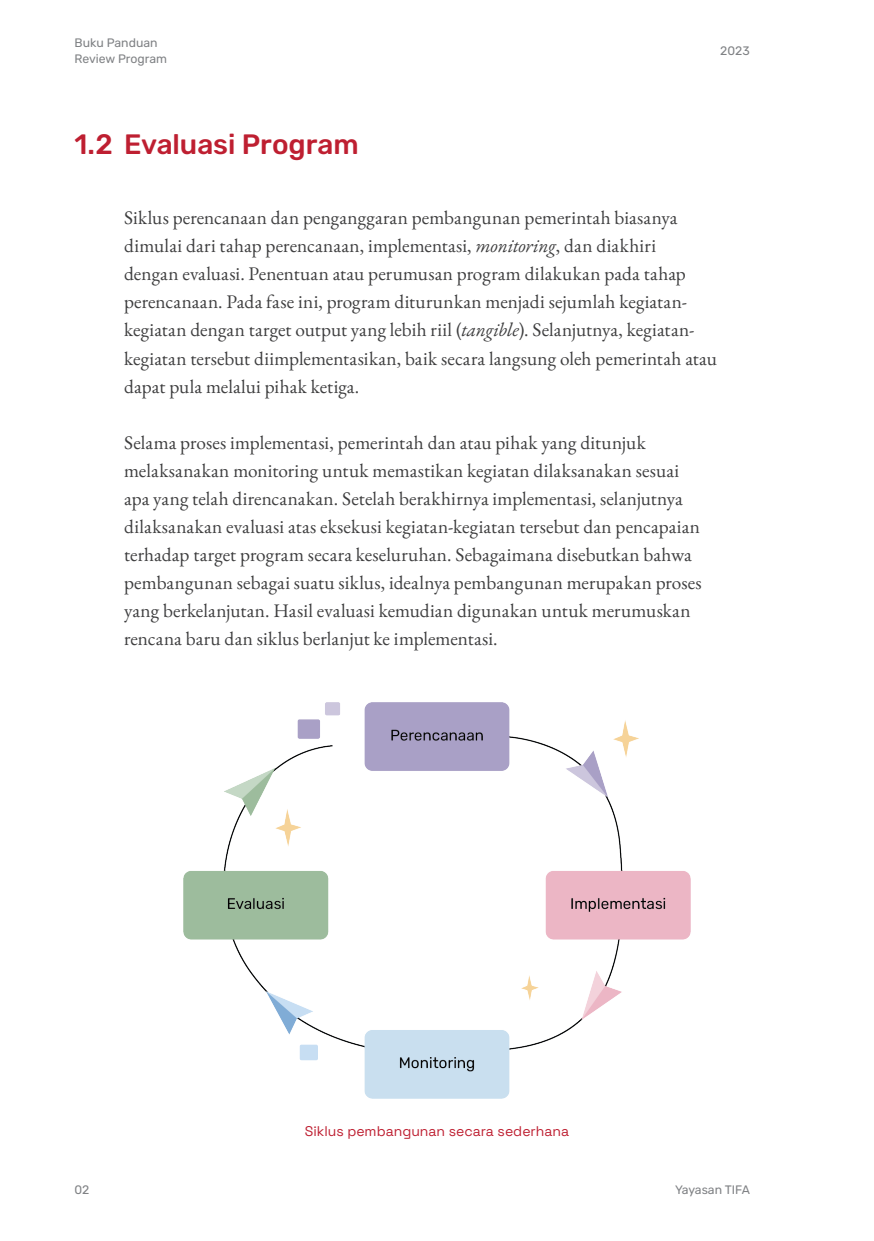
<style>
.page{position:relative;width:874px;height:1241px;background:#fff}
.page>*{position:absolute;margin:0;border:0;box-sizing:border-box;transform-origin:0 0}
.JUDUL{font:500 28px "Rubik";color:#be1f31}
.Body_Teks{font:19.25px/28px "EB Garamond";letter-spacing:.005em;color:#3e3e3f}
.t1{font:14px "Space Grotesk";color:#be1f31}
.t2{font:12.25px/15.8px "Rubik";color:#808285}
.s1{font-style:italic}
</style>
<div class="page">
<img style="left:183px;top:702px;width:507px;height:396px">
<p class="t2" style="left:74px;top:35px;width:94px">Buku Panduan<br>Review Program</p>
<p class="t2" style="left:720px;top:43px;width:31px">2023</p>
<p class="JUDUL" style="left:74px;top:124px;width:286px">1.2 Evaluasi Program</p>
<p class="Body_Teks" style="left:124px;top:204px;width:594px">Siklus perencanaan dan penganggaran pembangunan pemerintah biasanya dimulai dari tahap perencanaan, implementasi, <span class="s1">monitoring</span>, dan diakhiri<br>dengan evaluasi. Penentuan atau perumusan program dilakukan pada tahap perencanaan. Pada fase ini, program diturunkan menjadi sejumlah kegiatan&shy;kegiatan dengan target output yang lebih riil (<span class="s1">tangible</span>). Selanjutnya, kegiatan&shy;kegiatan tersebut diimplementasikan, baik secara langsung oleh pemerintah atau dapat pula melalui pihak ketiga.</p>
<p class="Body_Teks" style="left:124px;top:428px;width:578px">Selama proses implementasi, pemerintah dan atau pihak yang ditunjuk melaksanakan monitoring untuk memastikan kegiatan dilaksanakan sesuai apa yang telah direncanakan. Setelah berakhirnya implementasi, selanjutnya dilaksanakan evaluasi atas eksekusi kegiatan-kegiatan tersebut dan pencapaian terhadap target program secara keseluruhan. Sebagaimana disebutkan bahwa pembangunan sebagai suatu siklus, idealnya pembangunan merupakan proses yang berkelanjutan. Hasil evaluasi kemudian digunakan untuk merumuskan rencana baru dan siklus berlanjut ke implementasi.</p>
<p class="t1" style="left:304px;top:1120px;width:266px">Siklus pembangunan secara sederhana</p>
<p class="t2" style="left:74px;top:1182px;width:16px">02</p>
<p class="t2" style="left:674px;top:1182px;width:77px">Yayasan TIFA</p>
</div>
